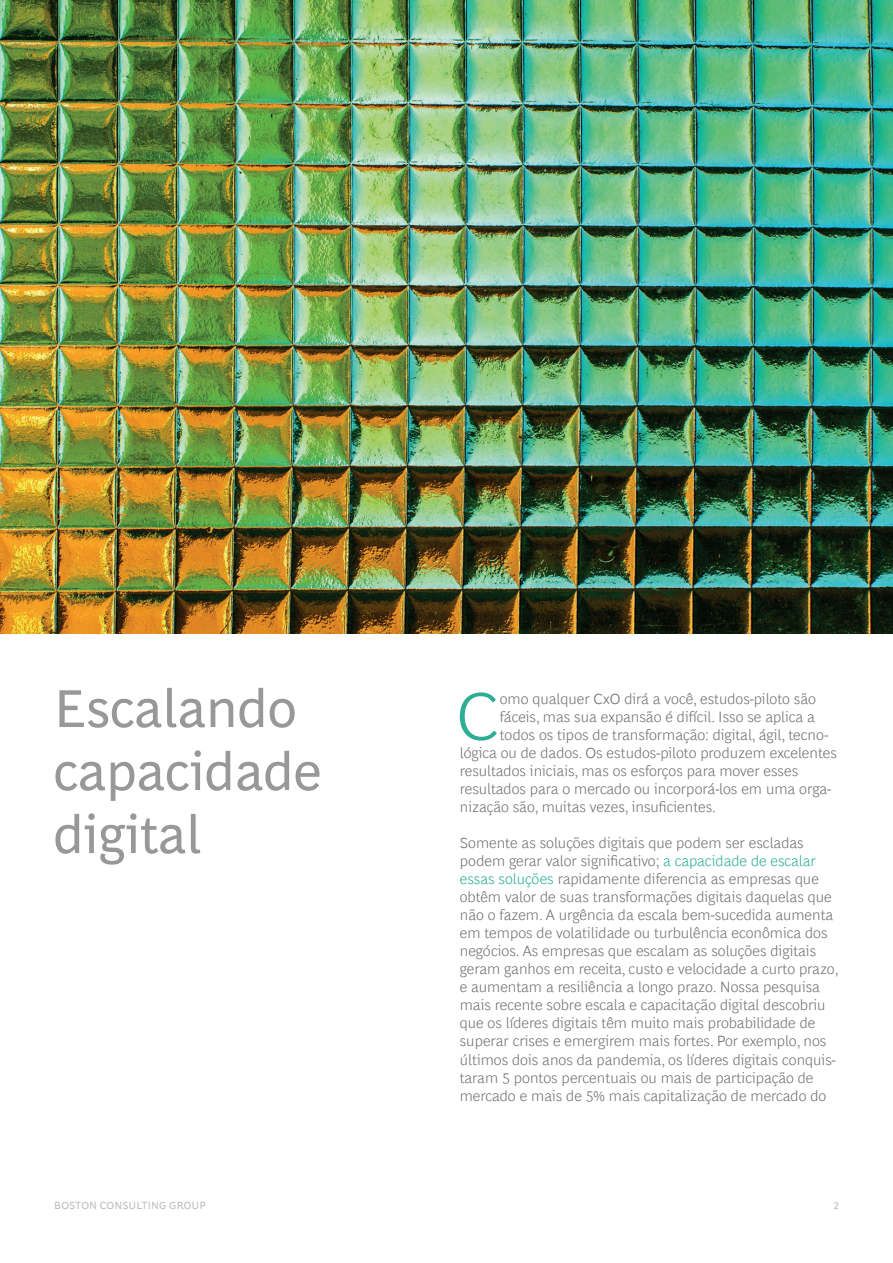
<style>
.page{position:relative;width:893px;height:1263px;background:#fff}
.page>*{position:absolute;margin:0;border:0;box-sizing:border-box;transform-origin:0 0}
.t1{font:300 68.1px "Henderson BCG Sans";color:#2dae94}
.t2{font:54px/63px "Henderson BCG Sans";color:#989898}
.t3{font:300 15px/18px "Henderson BCG Sans";color:#707070}
.t4{font:10.5px "Henderson BCG Sans";letter-spacing:.01em;color:#c0bebe}
.s1{color:#2dae94}
</style>
<div class="page">
<img style="left:0;top:0;width:893px;height:633px">
<h2 class="t2" style="left:54px;top:672px;width:270px">Escalando capacidade digital</h2>
<h1 class="t1" style="left:456px;top:666px;width:45px">C</h1>
<p class="t3" style="left:500px;top:688px;width:318px">omo qualquer CxO dirá a você, estudos-piloto são</p>
<p class="t3" style="left:500px;top:706px;width:317px">fáceis, mas sua expansão é difícil. Isso se aplica a</p>
<p class="t3" style="left:500px;top:724px;width:330px">todos os tipos de transformação: digital, ágil, tecno-</p>
<p class="t3" style="left:460px;top:742px;width:379px">lógica ou de dados. Os estudos-piloto produzem excelentes</p>
<p class="t3" style="left:460px;top:760px;width:340px">resultados iniciais, mas os esforços para mover esses</p>
<p class="t3" style="left:460px;top:778px;width:373px">resultados para o mercado ou incorporá-los em uma orga-</p>
<p class="t3" style="left:460px;top:796px;width:258px">nização são, muitas vezes, insuficientes.</p>
<p class="t3" style="left:460px;top:832px;width:380px">Somente as soluções digitais que podem ser escladas podem gerar valor significativo; <span class="s1">a capacidade de escalar essas soluções</span> rapidamente diferencia as empresas que obtêm valor de suas transformações digitais daquelas que não o fazem. A urgência da escala bem-sucedida aumenta em tempos de volatilidade ou turbulência econômica dos negócios. As empresas que escalam as soluções digitais geram ganhos em receita, custo e velocidade a curto prazo, e aumentam a resiliência a longo prazo. Nossa pesquisa mais recente sobre escala e capacitação digital descobriu que os líderes digitais têm muito mais probabilidade de superar crises e emergirem mais fortes. Por exemplo, nos últimos dois anos da pandemia, os líderes digitais conquis&shy;taram 5 pontos percentuais ou mais de participação de mercado e mais de 5% mais capitalização de mercado do</p>
<p class="t4" style="left:54px;top:1197px;width:153px">BOSTON CONSULTING GROUP</p>
<p class="t4" style="left:833px;top:1197px;width:7px">2</p>
</div>
